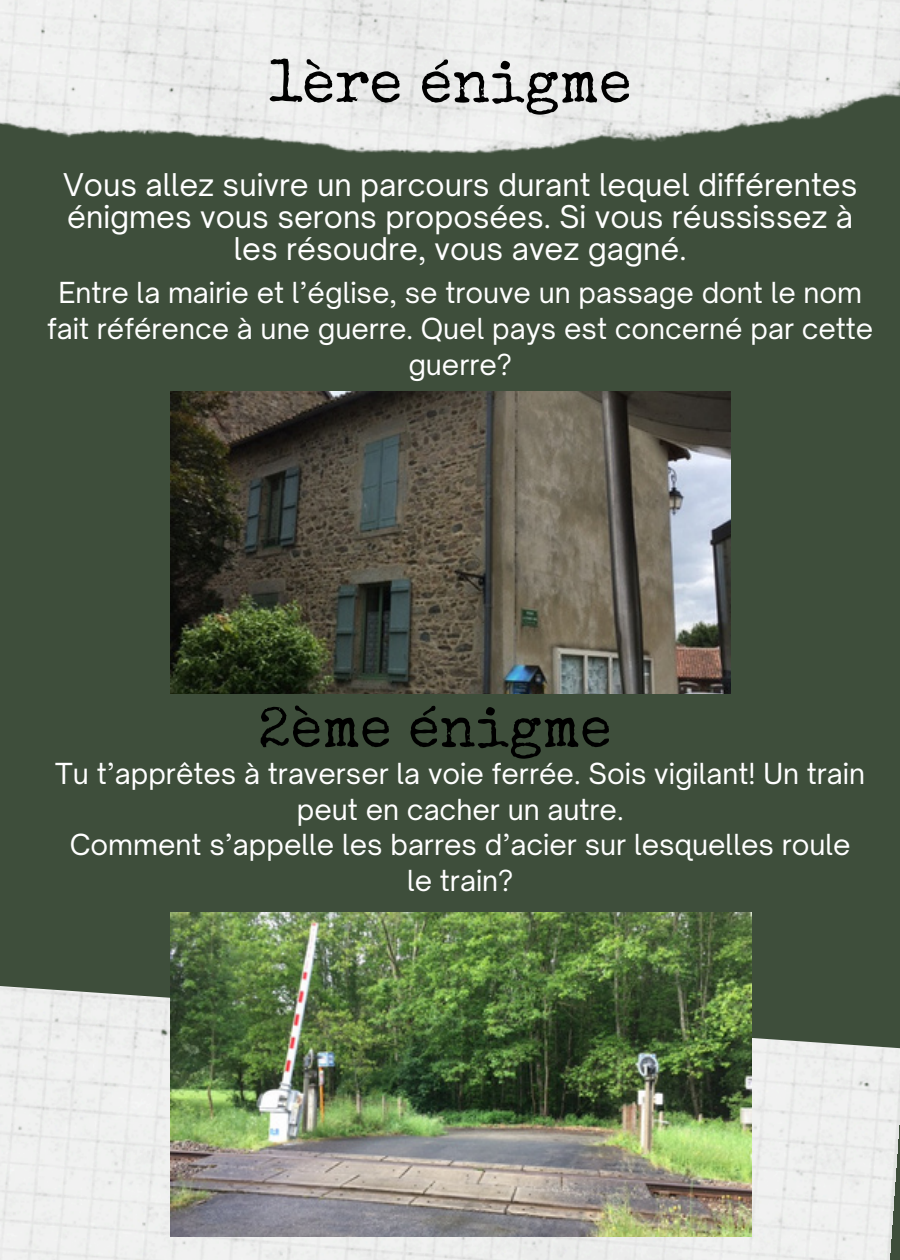
<style>
.page{position:relative;width:900px;height:1260px;background:#3e4e3b}
.page>*{position:absolute;margin:0;border:0;box-sizing:border-box;transform-origin:0 0}
.t1{font:60px "Special Elite";color:#000}
.t2{font:57.5px "Special Elite";color:#000}
.t3{font:30px/32px "Open Sauce One";color:#fff;text-align:center}
.t4{font:27.75px/35.5px "Open Sauce One";color:#fff;text-align:center}
</style>
<div class="page">
<img style="left:0;top:0;width:900px;height:154px">
<img style="left:0;top:982px;width:900px;height:278px">
<img style="left:170px;top:391px;width:561px;height:302px">
<img style="left:170px;top:912px;width:581px;height:325px">
<h1 class="t1" style="left:268px;top:59px;width:365px">1ère énigme</h1>
<p class="t3" style="left:63px;top:169px;width:796px">Vous allez suivre un parcours durant lequel différentes énigmes vous serons proposées. Si vous réussissez à les résoudre, vous avez gagné.</p>
<p class="t4" style="left:47px;top:275px;width:828px">Entre la mairie et l’église, se trouve un passage dont le nom fait référence à une guerre. Quel pays est concerné par cette guerre?</p>
<p class="t2" style="left:258px;top:705px;width:355px">2ème énigme</p>
<h1 class="t4" style="left:55px;top:756px;width:811px">Tu t’apprêtes à traverser la voie ferrée. Sois vigilant! Un train peut en cacher un autre.</h1>
<p class="t4" style="left:70px;top:827px;width:782px">Comment s’appelle les barres d’acier sur lesquelles roule le train?</p>
</div>
